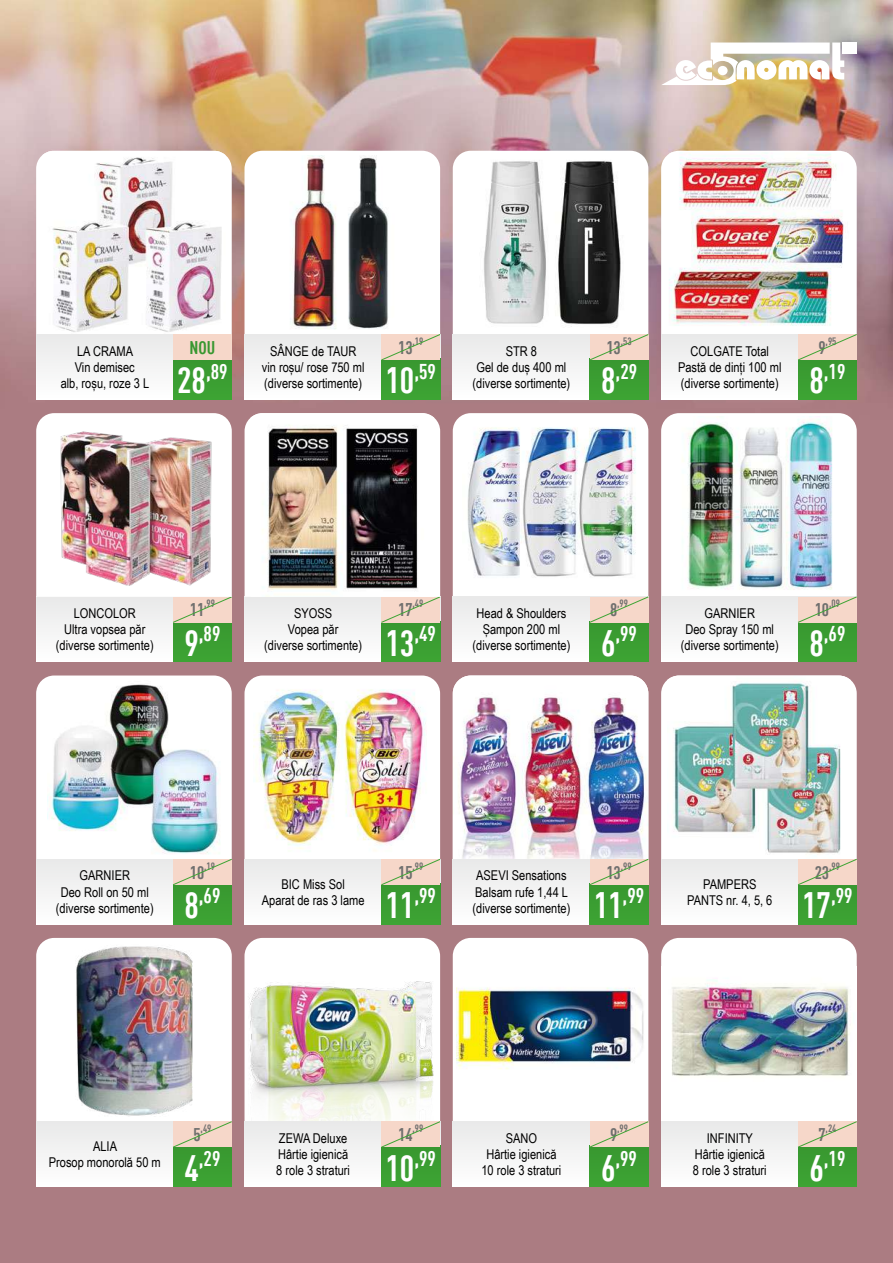
<style>
.page{position:relative;width:893px;height:1263px;background:#fff}
.page>*{position:absolute;margin:0;border:0;box-sizing:border-box;transform-origin:0 0}
.t1{font:700 condensed 21px "Adihaus DIN";color:#fff}
.t2{font:700 condensed 18px "Adihaus DIN";color:#6f6f6e}
.t3{font:700 condensed 18px "Adihaus DIN";color:#389730}
.t4{font:13.5px/16.2px "Arial Narrow";color:#000;text-align:center}
.t5{font:700 condensed 10.5px "Adihaus DIN";color:#6f6f6e}
.s1{font-size:36px}
</style>
<div class="page">
<img style="left:0;top:0;width:893px;height:1263px">
<div style="left:36px;top:597px;width:196px;height:65px;background:#f8f8f8"></div>
<div style="left:173px;top:621px;width:59px;height:41px;background:#3a9e32"></div>
<div style="left:244px;top:597px;width:196px;height:65px;background:#f8f8f8"></div>
<div style="left:381px;top:621px;width:59px;height:41px;background:#3a9e32"></div>
<div style="left:453px;top:597px;width:195px;height:65px;background:#f8f8f8"></div>
<div style="left:590px;top:621px;width:58px;height:41px;background:#3a9e32"></div>
<img style="left:453px;top:413px;width:196px;height:210px">
<div style="left:661px;top:597px;width:196px;height:65px;background:#f8f8f8"></div>
<div style="left:798px;top:621px;width:59px;height:41px;background:#3a9e32"></div>
<img style="left:661px;top:413px;width:197px;height:210px">
<div style="left:36px;top:859px;width:196px;height:65px;background:#f8f8f8"></div>
<div style="left:173px;top:883px;width:59px;height:41px;background:#3b9e32"></div>
<img style="left:36px;top:675px;width:197px;height:211px">
<div style="left:244px;top:859px;width:196px;height:65px;background:#f8f8f8"></div>
<div style="left:381px;top:883px;width:59px;height:41px;background:#3b9e32"></div>
<img style="left:244px;top:675px;width:197px;height:211px">
<div style="left:453px;top:859px;width:195px;height:65px;background:#f8f8f8"></div>
<div style="left:590px;top:883px;width:58px;height:41px;background:#3b9e32"></div>
<img style="left:453px;top:675px;width:196px;height:211px">
<div style="left:661px;top:859px;width:196px;height:65px;background:#f8f8f8"></div>
<div style="left:798px;top:883px;width:59px;height:41px;background:#3b9e32"></div>
<img style="left:661px;top:675px;width:197px;height:211px">
<svg style="left:36px;top:151px;width:196px;height:183px"></svg>
<img style="left:42px;top:151px;width:183px;height:183px">
<div style="left:36px;top:334px;width:196px;height:65px;background:#f4f4f4"></div>
<div style="left:173px;top:359px;width:59px;height:40px;background:#3a9d32"></div>
<div style="left:173px;top:334px;width:59px;height:26px;background:#f6d7c9"></div>
<div style="left:244px;top:334px;width:196px;height:65px;background:#f8f8f8"></div>
<div style="left:381px;top:359px;width:59px;height:40px;background:#3b9e32"></div>
<img style="left:244px;top:151px;width:197px;height:210px">
<div style="left:453px;top:334px;width:195px;height:65px;background:#f8f8f8"></div>
<div style="left:590px;top:359px;width:58px;height:40px;background:#3b9e32"></div>
<svg style="left:453px;top:151px;width:196px;height:210px"></svg>
<div style="left:661px;top:334px;width:196px;height:65px;background:#f8f8f8"></div>
<div style="left:798px;top:359px;width:59px;height:40px;background:#3b9e32"></div>
<img style="left:661px;top:151px;width:197px;height:210px">
<div style="left:36px;top:1121px;width:196px;height:66px;background:#f8f8f8"></div>
<div style="left:173px;top:1146px;width:59px;height:41px;background:#3a9e32"></div>
<img style="left:36px;top:938px;width:197px;height:210px">
<div style="left:453px;top:1121px;width:195px;height:66px;background:#f8f8f8"></div>
<div style="left:590px;top:1146px;width:58px;height:41px;background:#3a9e32"></div>
<img style="left:453px;top:938px;width:196px;height:210px">
<div style="left:244px;top:1121px;width:196px;height:66px;background:#f8f8f8"></div>
<div style="left:381px;top:1146px;width:59px;height:41px;background:#3a9e32"></div>
<img style="left:244px;top:938px;width:197px;height:210px">
<div style="left:661px;top:1121px;width:196px;height:66px;background:#f8f8f8"></div>
<div style="left:798px;top:1146px;width:59px;height:41px;background:#3a9e32"></div>
<img style="left:661px;top:938px;width:197px;height:210px">
<div style="left:843px;top:43px;width:14px;height:11px;background:#fff"></div>
<svg style="left:661px;top:43px;width:183px;height:42px"></svg>
<svg style="left:245px;top:413px;width:196px;height:210px"></svg>
<img style="left:250px;top:413px;width:184px;height:184px">
<svg style="left:36px;top:413px;width:197px;height:210px"></svg>
<img style="left:36px;top:413px;width:196px;height:184px">
<p class="t4" style="left:61px;top:342px;width:90px">LA CRAMA<br>Vin demisec<br>alb, roșu, roze 3 L</p>
<h2 class="t3" style="left:190px;top:334px;width:27px">NOU</h2>
<p class="t4" style="left:262px;top:342px;width:104px">SÂNGE de TAUR vin roșu/ rose 750 ml (diverse sortimente)</p>
<h1 class="t1" style="left:177px;top:355px;width:52px"><span class="s1">28</span>,89</h1>
<h2 class="t2" style="left:398px;top:334px;width:16px">13</h2>
<p class="t5" style="left:413px;top:333px;width:12px">,19</p>
<h1 class="t1" style="left:385px;top:355px;width:52px"><span class="s1">10</span>,59</h1>
<p class="t4" style="left:472px;top:342px;width:99px">STR 8<br>Gel de duș 400 ml (diverse sortimente)</p>
<h2 class="t2" style="left:606px;top:334px;width:16px">13</h2>
<p class="t5" style="left:621px;top:333px;width:12px">,53</p>
<h1 class="t1" style="left:601px;top:355px;width:38px"><span class="s1">8</span>,29</h1>
<p class="t4" style="left:678px;top:342px;width:105px">COLGATE Total<br>Pastă de dinți 100 ml (diverse sortimente)</p>
<h2 class="t2" style="left:818px;top:334px;width:9px">9</h2>
<p class="t5" style="left:826px;top:333px;width:12px">,95</p>
<h1 class="t1" style="left:809px;top:355px;width:38px"><span class="s1">8</span>,19</h1>
<p class="t4" style="left:56px;top:605px;width:99px">LONCOLOR<br>Ultra vopsea păr (diverse sortimente)</p>
<h2 class="t2" style="left:190px;top:596px;width:16px">11</h2>
<p class="t5" style="left:204px;top:596px;width:12px">,99</p>
<h1 class="t1" style="left:184px;top:617px;width:38px"><span class="s1">9</span>,89</h1>
<p class="t4" style="left:264px;top:605px;width:99px">SYOSS<br>Vopea păr<br>(diverse sortimente)</p>
<h2 class="t2" style="left:398px;top:596px;width:16px">17</h2>
<p class="t5" style="left:413px;top:596px;width:12px">,49</p>
<h1 class="t1" style="left:385px;top:617px;width:52px"><span class="s1">13</span>,49</h1>
<p class="t4" style="left:472px;top:605px;width:99px">Head &amp; Shoulders<br>Șampon 200 ml (diverse sortimente)</p>
<h2 class="t2" style="left:610px;top:596px;width:9px">8</h2>
<p class="t5" style="left:617px;top:596px;width:12px">,99</p>
<h1 class="t1" style="left:601px;top:617px;width:38px"><span class="s1">6</span>,99</h1>
<p class="t4" style="left:681px;top:605px;width:99px">GARNIER<br>Deo Spray 150 ml (diverse sortimente)</p>
<h2 class="t2" style="left:815px;top:596px;width:16px">10</h2>
<p class="t5" style="left:829px;top:596px;width:12px">,09</p>
<h1 class="t1" style="left:809px;top:617px;width:38px"><span class="s1">8</span>,69</h1>
<p class="t4" style="left:56px;top:867px;width:99px">GARNIER<br>Deo Roll on 50 ml (diverse sortimente)</p>
<h2 class="t2" style="left:190px;top:859px;width:16px">10</h2>
<p class="t5" style="left:204px;top:858px;width:12px">,19</p>
<h1 class="t1" style="left:184px;top:880px;width:38px"><span class="s1">8</span>,69</h1>
<h2 class="t2" style="left:398px;top:859px;width:16px">15</h2>
<p class="t5" style="left:413px;top:858px;width:12px">,99</p>
<p class="t4" style="left:262px;top:875px;width:104px">BIC Miss Sol<br>Aparat de ras 3 lame</p>
<h1 class="t1" style="left:385px;top:880px;width:52px"><span class="s1">11</span>,99</h1>
<p class="t4" style="left:472px;top:867px;width:99px;text-align:left">ASEVI Sensations<br>Balsam rufe 1,44 L (diverse sortimente)</p>
<h2 class="t2" style="left:606px;top:859px;width:16px">13</h2>
<p class="t5" style="left:621px;top:858px;width:12px">,99</p>
<h1 class="t1" style="left:594px;top:880px;width:52px"><span class="s1">11</span>,99</h1>
<h2 class="t2" style="left:815px;top:859px;width:16px">23</h2>
<p class="t5" style="left:829px;top:858px;width:12px">,99</p>
<p class="t4" style="left:687px;top:875px;width:87px">PAMPERS<br>PANTS nr. 4, 5, 6</p>
<h1 class="t1" style="left:802px;top:880px;width:52px"><span class="s1">17</span>,99</h1>
<h2 class="t2" style="left:193px;top:1121px;width:9px">5</h2>
<p class="t5" style="left:201px;top:1120px;width:12px">,49</p>
<p class="t4" style="left:49px;top:1137px;width:113px">ALIA<br>Prosop monorolă 50 m</p>
<h1 class="t1" style="left:184px;top:1142px;width:38px"><span class="s1">4</span>,29</h1>
<p class="t4" style="left:276px;top:1129px;width:75px;text-align:left">ZEWA Deluxe<br>Hârtie igienică<br>8 role 3 straturi</p>
<h2 class="t2" style="left:398px;top:1121px;width:16px">14</h2>
<p class="t5" style="left:413px;top:1120px;width:12px">,99</p>
<h1 class="t1" style="left:385px;top:1142px;width:52px"><span class="s1">10</span>,99</h1>
<p class="t4" style="left:481px;top:1129px;width:81px">SANO<br>Hârtie igienică<br>10 role 3 straturi</p>
<h2 class="t2" style="left:610px;top:1121px;width:9px">9</h2>
<p class="t5" style="left:617px;top:1120px;width:12px">,99</p>
<h1 class="t1" style="left:601px;top:1142px;width:38px"><span class="s1">6</span>,99</h1>
<p class="t4" style="left:693px;top:1129px;width:75px">INFINITY<br>Hârtie igienică<br>8 role 3 straturi</p>
<h2 class="t2" style="left:818px;top:1121px;width:9px">7</h2>
<p class="t5" style="left:826px;top:1120px;width:12px">,24</p>
<h1 class="t1" style="left:809px;top:1142px;width:38px"><span class="s1">6</span>,19</h1>
</div>
